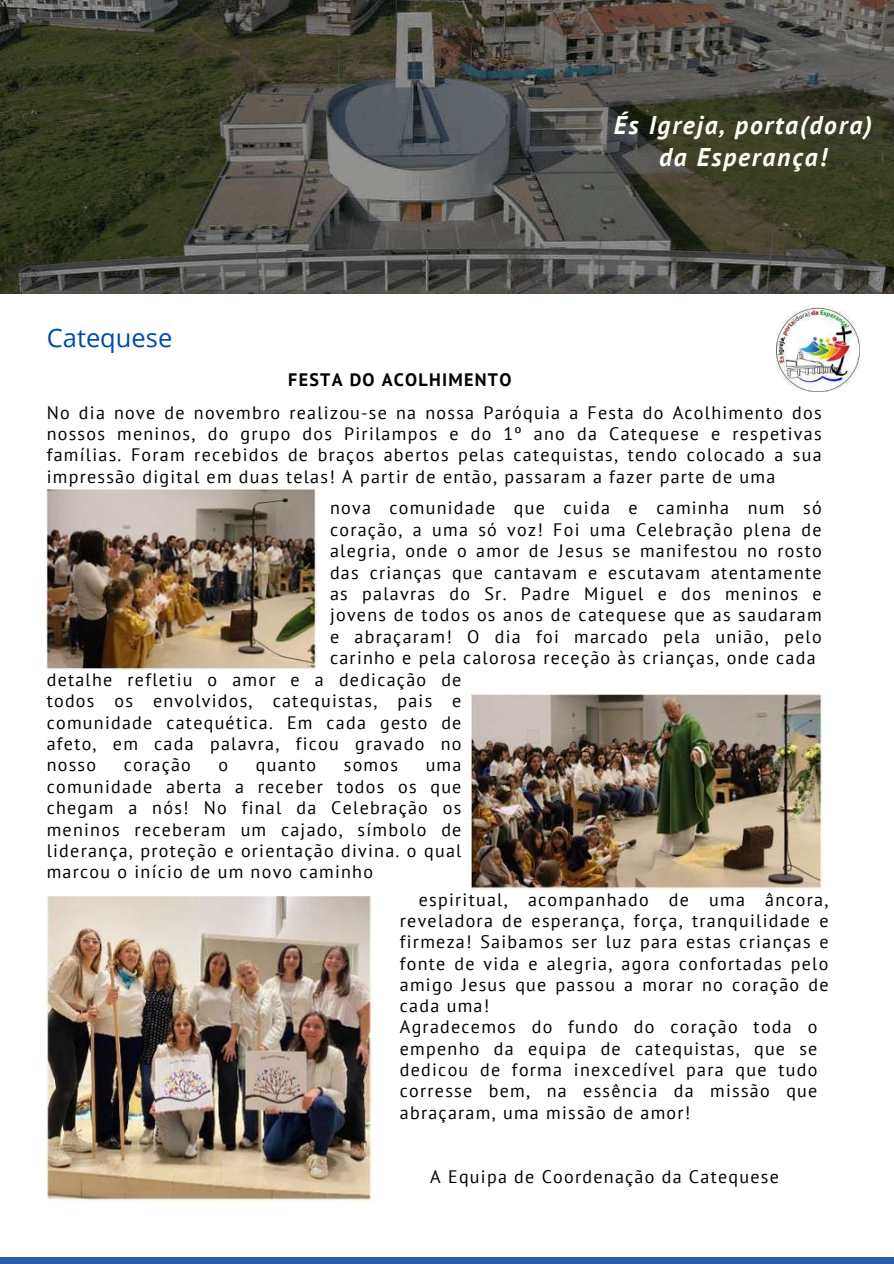
<style>
.page{position:relative;width:894px;height:1264px;background:#fff}
.page>*{position:absolute;margin:0;border:0;box-sizing:border-box;transform-origin:0 0}
.t1{font:italic 700 25.65px/31.5px "PT Sans";letter-spacing:.07em;color:#fffef5;text-align:center}
.t2{font:25.5px "Open Sans";color:#004aad}
.t3{font:18px/21.3px "PT Sans";letter-spacing:.07em;color:#000;text-align:justify}
.t4{font:700 18px "PT Sans";letter-spacing:.07em;color:#000}
</style>
<div class="page">
<img style="left:0;top:0;width:893px;height:293px">
<div style="left:0;top:1257px;width:893px;height:6px;background:#2a5eaa"></div>
<img style="left:776px;top:305px;width:83px;height:86px">
<img style="left:47px;top:489px;width:270px;height:180px">
<img style="left:471px;top:695px;width:351px;height:194px">
<img style="left:47px;top:896px;width:325px;height:305px">
<h2 class="t2" style="left:47px;top:320px;width:127px">Catequese</h2>
<h1 class="t1" style="left:613px;top:109px;width:259px">És Igreja, porta(dora) da Esperança!</h1>
<p class="t4" style="left:288px;top:367px;width:224px">FESTA DO ACOLHIMENTO</p>
<p class="t3" style="left:47px;top:401px;width:776px">No dia nove de novembro realizou-se na nossa Paróquia a Festa do Acolhimento dos nossos meninos, do grupo dos Pirilampos e do 1º ano da Catequese e respetivas famílias. Foram recebidos de braços abertos pelas catequistas, tendo colocado a sua impressão digital em duas telas! A partir de então, passaram a fazer parte de uma</p>
<p class="t3" style="left:330px;top:497px;width:493px">nova comunidade que cuida e caminha num só</p>
<p class="t3" style="left:330px;top:518px;width:493px">coração, a uma só voz! Foi uma Celebração plena de</p>
<p class="t3" style="left:330px;top:540px;width:493px">alegria, onde o amor de Jesus se manifestou no rosto</p>
<p class="t3" style="left:330px;top:561px;width:493px">das crianças que cantavam e escutavam atentamente</p>
<p class="t3" style="left:330px;top:582px;width:493px">as palavras do Sr. Padre Miguel e dos meninos e</p>
<p class="t3" style="left:330px;top:604px;width:493px">jovens de todos os anos de catequese que as saudaram</p>
<p class="t3" style="left:330px;top:625px;width:493px">e abraçaram! O dia foi marcado pela união, pelo</p>
<p class="t3" style="left:330px;top:646px;width:487px">carinho e pela calorosa receção às crianças, onde cada</p>
<p class="t3" style="left:47px;top:668px;width:416px">detalhe refletiu o amor e a dedicação de</p>
<p class="t3" style="left:47px;top:690px;width:416px">todos os envolvidos, catequistas, pais e</p>
<p class="t3" style="left:47px;top:711px;width:416px">comunidade catequética. Em cada gesto de</p>
<p class="t3" style="left:47px;top:732px;width:416px">afeto, em cada palavra, ficou gravado no</p>
<p class="t3" style="left:47px;top:754px;width:51px">nosso</p>
<p class="t3" style="left:124px;top:754px;width:69px">coração</p>
<p class="t3" style="left:218px;top:754px;width:11px">o</p>
<p class="t3" style="left:256px;top:754px;width:62px">quanto</p>
<p class="t3" style="left:344px;top:754px;width:56px">somos</p>
<p class="t3" style="left:47px;top:754px;width:416px;text-indent:379px">uma comunidade aberta a receber todos os que chegam a nós! No final da Celebração os meninos receberam um cajado, símbolo de liderança, proteção e orientação divina. o qual marcou o início de um novo caminho</p>
<p class="t3" style="left:400px;top:888px;width:430px;text-align:left;text-indent:19px">espiritual, acompanhado de uma âncora, reveladora de esperança, força, tranquilidade e firmeza! Saibamos ser luz para estas crianças e fonte de vida e alegria, agora confortadas pelo amigo Jesus que passou a morar no coração de cada uma!<br>Agradecemos do fundo do coração toda o empenho da equipa de catequistas, que se dedicou de forma inexcedível para que tudo corresse bem, na essência da missão que abraçaram, uma missão de amor!</p>
<p class="t3" style="left:430px;top:1165px;width:350px">A Equipa de Coordenação da Catequese</p>
</div>
